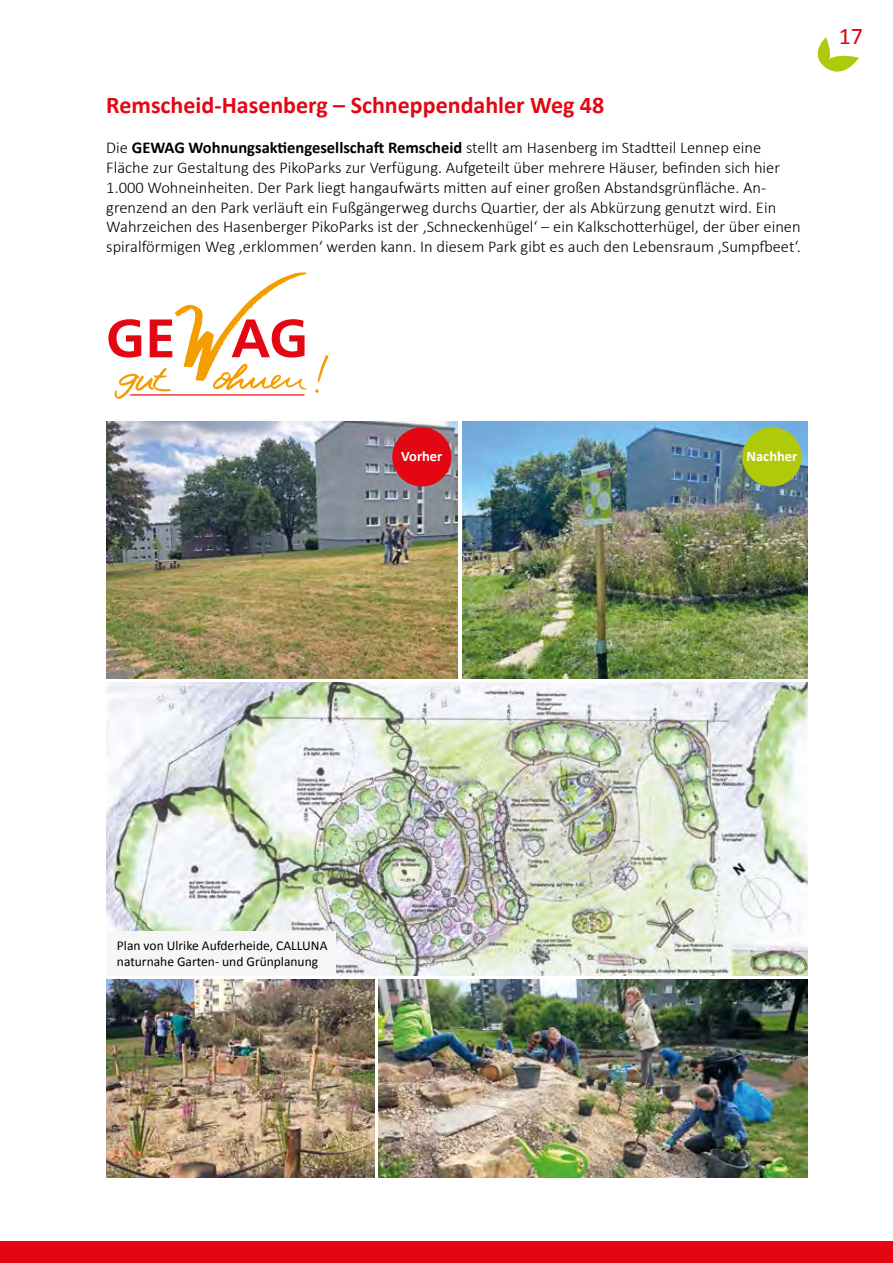
<style>
.page{position:relative;width:893px;height:1263px;background:#fff}
.page>*{position:absolute;margin:0;border:0;box-sizing:border-box;transform-origin:0 0}
.t1{font:700 24px "Calibri";color:#e30613}
.t2{font:24px "Calibri";color:#e30613}
.t3{font:300 16.5px/19.8px "Calibri";color:#000}
.t4{font:700 14.55px "Calibri";color:#fff}
.t5{font:13.5px/16.2px "Calibri";color:#000}
.s1{font-weight:700}
</style>
<div class="page">
<svg style="left:817px;top:37px;width:42px;height:35px"></svg>
<div style="left:0;top:1242px;width:893px;height:21px;background:#e30613"></div>
<svg style="left:315px;top:389px;width:4px;height:4px"></svg>
<svg style="left:318px;top:355px;width:10px;height:27px"></svg>
<svg style="left:108px;top:272px;width:199px;height:127px"></svg>
<img style="left:106px;top:682px;width:702px;height:294px">
<img style="left:106px;top:421px;width:351px;height:258px">
<img style="left:462px;top:421px;width:346px;height:258px">
<img style="left:106px;top:979px;width:268px;height:199px">
<img style="left:378px;top:979px;width:430px;height:199px">
<div style="left:742px;top:427px;width:59px;height:59px;background:#afca0b;border-radius:50%"></div>
<div style="left:392px;top:427px;width:59px;height:59px;background:#e30613;border-radius:50%"></div>
<div style="left:106px;top:931px;width:230px;height:44px;background:#f6f6f6"></div>
<h1 class="t1" style="left:106px;top:90px;width:499px">Remscheid-Hasenberg – Schneppendahler Weg 48</h1>
<p class="t3" style="left:106px;top:138px;width:696px">Die <span class="s1">GEWAG Wohnungsaktiengesellschaft Remscheid</span> stellt am Hasenberg im Stadtteil Lennep eine Fläche zur Gestaltung des PikoParks zur Verfügung. Aufgeteilt über mehrere Häuser, befinden sich hier 1.000 Wohneinheiten. Der Park liegt hangaufwärts mitten auf einer großen Abstandsgrünfläche. An&shy;grenzend an den Park verläuft ein Fußgängerweg durchs Quartier, der als Abkürzung genutzt wird. Ein Wahrzeichen des Hasenberger PikoParks ist der ‚Schneckenhügel‘ – ein Kalkschotterhügel, der über einen spiralförmigen Weg ‚erklommen‘ werden kann. In diesem Park gibt es auch den Lebensraum ‚Sumpfbeet‘.</p>
<h1 class="t2" style="left:839px;top:20px;width:26px">17</h1>
<p class="t4" style="left:401px;top:447px;width:43px">Vorher</p>
<p class="t4" style="left:746px;top:447px;width:52px">Nachher</p>
<p class="t5" style="left:117px;top:937px;width:212px">Plan von Ulrike Aufderheide, CALLUNA naturnahe Garten- und Grünplanung</p>
</div>
